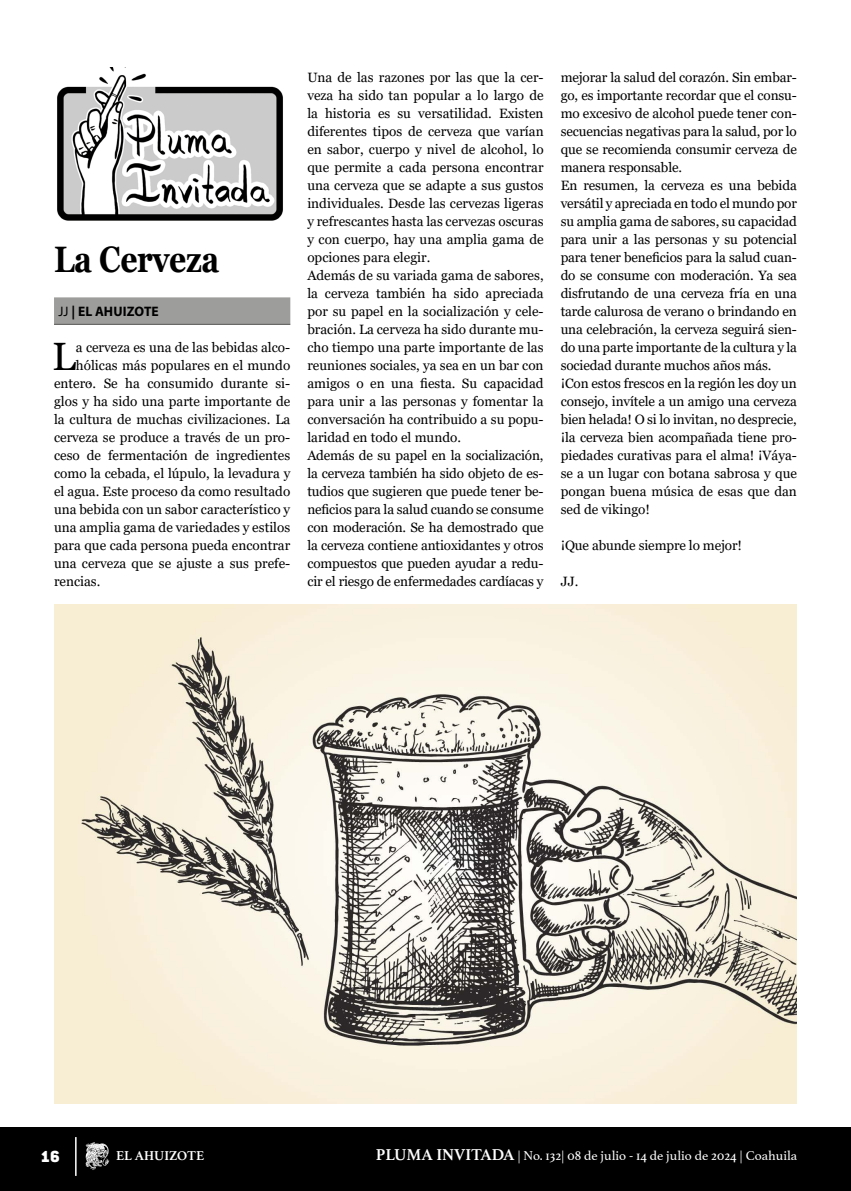
<style>
.page{position:relative;width:851px;height:1191px;background:#fff}
.page>*{position:absolute;margin:0;border:0;box-sizing:border-box;transform-origin:0 0}
.t1{font:39.45px "Georgia";color:#000}
.t2{font:700 36.75px "Georgia";letter-spacing:-.01em;color:#000;scale:.82 1}
.t3{font:17.55px "Conduit ITC Black";color:#fff}
.t4{font:700 13.8px "Myriad Pro";letter-spacing:.005em;color:#000}
.t5{font:13.5px/18px "Georgia";color:#000}
.t6{font:13.5px "Athelas";color:#fff}
.t7{font:700 13.5px "Athelas";color:#fff}
.s1{font-weight:400}
.s2{font-weight:700;font-size:16.5px}
</style>
<div class="page">
<div style="left:0;top:1127px;width:850px;height:64px;background:#000"></div>
<svg style="left:86px;top:1142px;width:23px;height:28px"></svg>
<hr style="left:75px;top:1137px;width:2px;height:38px;background:#fff">
<div style="left:54px;top:297px;width:236px;height:27px;background:#9d9d9c"></div>
<hr style="left:54px;top:324px;width:236px;height:1px;background:#575756">
<img style="left:57px;top:68px;width:226px;height:153px">
<img style="left:54px;top:604px;width:742px;height:499px">
<h2 class="t2" style="left:54px;top:235px;width:203px">La Cerveza</h2>
<p class="t4" style="left:58px;top:302px;width:102px"><span class="s1">JJ</span> | EL AHUIZOTE</p>
<h1 class="t1" style="left:52px;top:332px;width:25px">L</h1>
<p class="t5" style="left:76px;top:338px;width:216px">a cerveza es una de las bebidas alco-</p>
<p class="t5" style="left:76px;top:356px;width:216px">hólicas más populares en el mundo</p>
<p class="t5" style="left:54px;top:374px;width:238px">entero. Se ha consumido durante si-</p>
<p class="t5" style="left:54px;top:392px;width:238px">glos y ha sido una parte importante de</p>
<p class="t5" style="left:54px;top:410px;width:238px">la cultura de muchas civilizaciones. La</p>
<p class="t5" style="left:54px;top:428px;width:238px">cerveza se produce a través de un pro-</p>
<p class="t5" style="left:54px;top:446px;width:238px">ceso de fermentación de ingredientes</p>
<p class="t5" style="left:54px;top:464px;width:238px">como la cebada, el lúpulo, la levadura y</p>
<p class="t5" style="left:54px;top:482px;width:238px">el agua. Este proceso da como resultado</p>
<p class="t5" style="left:54px;top:500px;width:238px">una bebida con un sabor característico y</p>
<p class="t5" style="left:54px;top:518px;width:238px">una amplia gama de variedades y estilos</p>
<p class="t5" style="left:54px;top:536px;width:238px">para que cada persona pueda encontrar</p>
<p class="t5" style="left:54px;top:554px;width:238px">una cerveza que se ajuste a sus prefe-</p>
<p class="t5" style="left:54px;top:572px;width:48px">rencias.</p>
<p class="t5" style="left:307px;top:68px;width:238px">Una de las razones por las que la cer&shy;veza ha sido tan popular a lo largo de la historia es su versatilidad. Existen diferentes tipos de cerveza que varían en sabor, cuerpo y nivel de alcohol, lo que permite a cada persona encontrar una cerveza que se adapte a sus gustos individuales. Desde las cervezas ligeras y refrescantes hasta las cervezas oscuras y con cuerpo, hay una amplia gama de opciones para elegir.<br>Además de su variada gama de sabores, la cerveza también ha sido apreciada por su papel en la socialización y cele&shy;bración. La cerveza ha sido durante mu&shy;cho tiempo una parte importante de las reuniones sociales, ya sea en un bar con amigos o en una fiesta. Su capacidad para unir a las personas y fomentar la conversación ha contribuido a su popu&shy;laridad en todo el mundo.<br>Además de su papel en la socialización, la cerveza también ha sido objeto de es&shy;tudios que sugieren que puede tener be&shy;neficios para la salud cuando se consume con moderación. Se ha demostrado que la cerveza contiene antioxidantes y otros compuestos que pueden ayudar a redu&shy;cir el riesgo de enfermedades cardíacas y</p>
<p class="t5" style="left:560px;top:68px;width:238px">mejorar la salud del corazón. Sin embar&shy;go, es importante recordar que el consu&shy;mo excesivo de alcohol puede tener con&shy;secuencias negativas para la salud, por lo que se recomienda consumir cerveza de manera responsable.<br>En resumen, la cerveza es una bebida versátil y apreciada en todo el mundo por su amplia gama de sabores, su capacidad para unir a las personas y su potencial para tener beneficios para la salud cuan&shy;do se consume con moderación. Ya sea disfrutando de una cerveza fría en una tarde calurosa de verano o brindando en una celebración, la cerveza seguirá sien&shy;do una parte importante de la cultura y la sociedad durante muchos años más. ¡Con estos frescos en la región les doy un consejo, invítele a un amigo una cerveza bien helada! O si lo invitan, no desprecie, ¡la cerveza bien acompañada tiene pro&shy;piedades curativas para el alma! ¡Váya&shy;se a un lugar con botana sabrosa y que pongan buena música de esas que dan sed de vikingo!</p>
<p class="t5" style="left:560px;top:536px;width:183px">¡Que abunde siempre lo mejor!</p>
<p class="t5" style="left:560px;top:572px;width:19px">JJ.</p>
<p class="t3" style="left:41px;top:1146px;width:21px">16</p>
<p class="t7" style="left:116px;top:1145px;width:90px">EL AHUIZOTE</p>
<p class="t6" style="left:376px;top:1145px;width:423px"><span class="s2">PLUMA INVITADA</span> | No. 132| 08 de julio - 14 de julio de 2024 | Coahuila</p>
</div>
